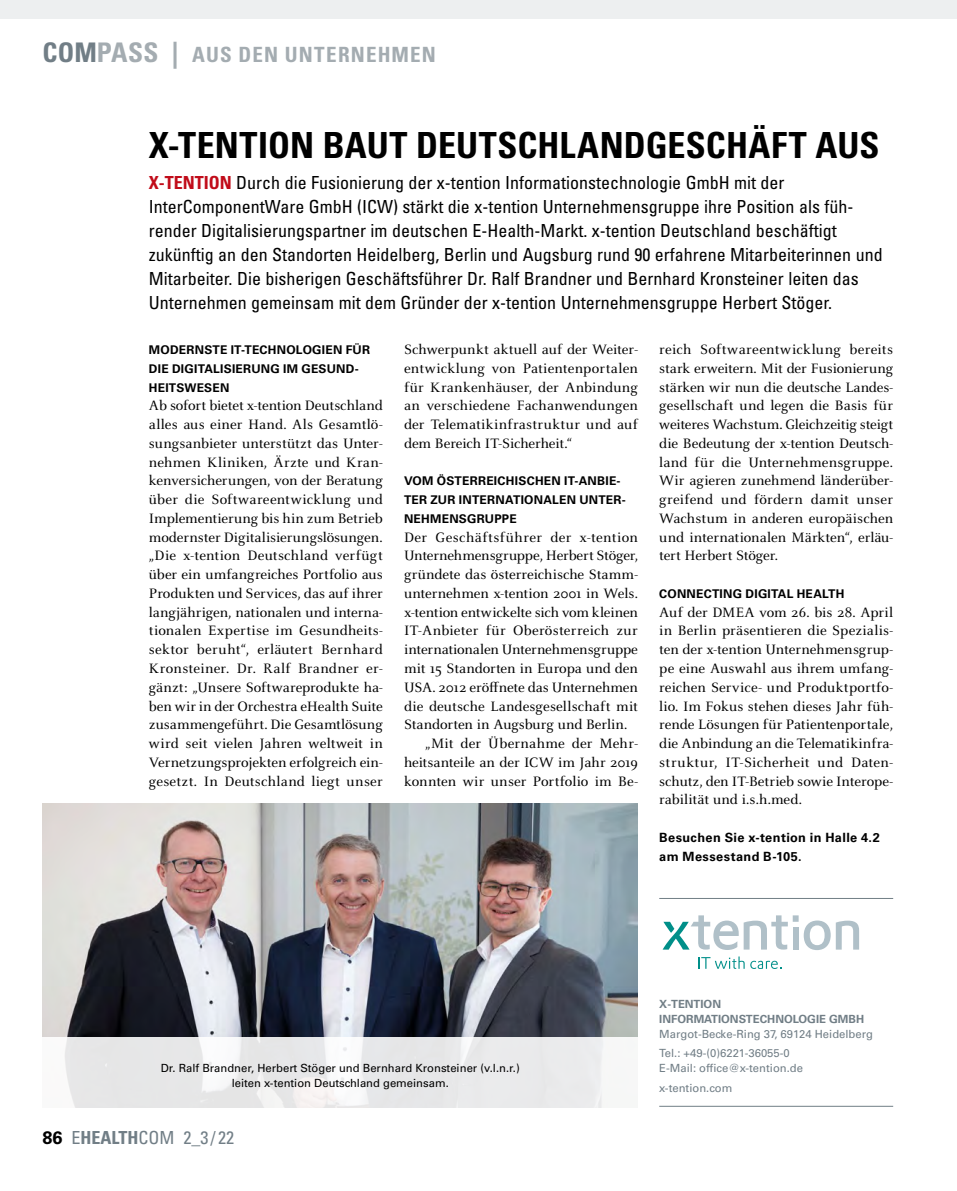
<style>
.page{position:relative;width:957px;height:1191px;background:#fff}
.page>*{position:absolute;margin:0;border:0;box-sizing:border-box;transform-origin:0 0}
.t1{font:700 condensed 36px "Univers LT Std";color:#000}
.t2{font:700 condensed 21px "Univers LT Std";letter-spacing:.055em;color:#a4acb1}
.t3{font:condensed 18px/24px "Univers LT Std";color:#000}
.t4{font:condensed 18px "Univers LT Std";color:#717e86}
.t5{font:15px/18.8px "Celeste OT";color:#000;text-align:justify}
.t6{font:15px "Celeste OT";letter-spacing:-.02em;color:#000}
.t7{font:15px "Celeste OT";letter-spacing:.025em;color:#000}
.t8{font:700 12.75px/18.8px "Univers LT Std";letter-spacing:.03em;color:#000}
.t9{font:700 12px/18.8px "Univers LT Std";letter-spacing:.02em;color:#000}
.t10{font:11.25px/19.2px "Univers LT Std";color:#717e86}
.t11{font:11.25px/15px "Univers LT Std";color:#000;text-align:center}
.t12{font:700 11.25px/15px "Univers LT Std";color:#717e86}
.s1{font-size:27px;color:#717e86}
.s2{font-size:27px}
.s3{font-weight:700;color:#c10c1a}
.s4{font-weight:700;font-stretch:normal;color:#000}
.s5{font-weight:700}
</style>
<div class="page">
<div style="left:0;top:0;width:957px;height:19px;background:#edeff0"></div>
<img style="left:43px;top:804px;width:595px;height:232px">
<hr style="left:659px;top:898px;width:234px;height:1px;background:#717e86">
<hr style="left:659px;top:1106px;width:234px;height:1px;background:#717e86">
<svg style="left:836px;top:920px;width:23px;height:29px"></svg>
<svg style="left:698px;top:956px;width:46px;height:13px"></svg>
<svg style="left:750px;top:960px;width:31px;height:9px"></svg>
<svg style="left:662px;top:915px;width:168px;height:35px"></svg>
<svg style="left:43px;top:1036px;width:595px;height:72px;fill:#e7e8ea"></svg>
<h2 class="t2" style="left:43px;top:42px;width:395px"><span class="s1">COM</span><span class="s2">PASS |</span> AUS DEN UNTERNEHMEN</h2>
<h1 class="t1" style="left:149px;top:123px;width:732px">X-TENTION BAUT DEUTSCHLANDGESCHÄFT AUS</h1>
<p class="t3" style="left:149px;top:171px;width:735px"><span class="s3">X-TENTION</span> Durch die Fusionierung der x-tention Informationstechnologie GmbH mit der InterComponentWare GmbH (ICW) stärkt die x-tention Unternehmensgruppe ihre Position als füh&shy;render Digitalisierungspartner im deutschen E-Health-Markt. x-tention Deutschland beschäftigt zukünftig an den Standorten Heidelberg, Berlin und Augsburg rund 90 erfahrene Mitarbeiterinnen und Mitarbeiter. Die bisherigen Geschäftsführer Dr. Ralf Brandner und Bernhard Kronsteiner leiten das Unternehmen gemeinsam mit dem Gründer der x-tention Unternehmensgruppe Herbert Stöger.</p>
<p class="t9" style="left:149px;top:340px;width:223px">MODERNSTE IT-TECHNOLOGIEN FÜR<br>DIE DIGITALISIERUNG IM GESUND-<br>HEITSWESEN</p>
<p class="t5" style="left:149px;top:396px;width:235px">Ab sofort bietet x-tention Deutschland alles aus einer Hand. Als Gesamtlö&shy;sungsanbieter unterstützt das Unter&shy;nehmen Kliniken, Ärzte und Kran&shy;kenversicherungen, von der Beratung über die Softwareentwicklung und Implementierung bis hin zum Betrieb modernster Digitalisierungslösungen. „Die x-tention Deutschland verfügt über ein umfangreiches Portfolio aus Produkten und Services, das auf ihrer langjährigen, nationalen und interna&shy;tionalen Expertise im Gesundheits&shy;sektor beruht“, erläutert Bernhard Kronsteiner. Dr. Ralf Brandner er&shy;gänzt: „Unsere Softwareprodukte ha&shy;ben wir in der Orchestra eHealth Suite zusammengeführt. Die Gesamtlösung wird seit vielen Jahren weltweit in Vernetzungsprojekten erfolgreich ein&shy;gesetzt. In Deutschland liegt unser</p>
<p class="t5" style="left:404px;top:340px;width:235px">Schwerpunkt aktuell auf der Weiter&shy;entwicklung von Patientenportalen für Krankenhäuser, der Anbindung an verschiedene Fachanwendungen der Telematikinfrastruktur und auf dem Bereich IT-Sicherheit.“</p>
<p class="t9" style="left:404px;top:472px;width:223px">VOM ÖSTERREICHISCHEN IT-ANBIE-<br>TER ZUR INTERNATIONALEN UNTER-<br>NEHMENSGRUPPE</p>
<p class="t7" style="left:404px;top:528px;width:235px">Der Geschäftsführer der x-tention</p>
<p class="t6" style="left:404px;top:547px;width:235px">Unternehmensgruppe, Herbert Stöger,</p>
<p class="t5" style="left:404px;top:565px;width:235px">gründete das österreichische Stamm-</p>
<p class="t5" style="left:404px;top:584px;width:235px">unternehmen x-tention 2001 in Wels.</p>
<p class="t5" style="left:404px;top:602px;width:235px">x-tention entwickelte sich vom kleinen</p>
<p class="t5" style="left:404px;top:621px;width:235px">IT-Anbieter für Oberösterreich zur</p>
<p class="t5" style="left:404px;top:640px;width:235px">internationalen Unternehmensgruppe</p>
<p class="t5" style="left:404px;top:659px;width:235px">mit 15 Standorten in Europa und den</p>
<p class="t5" style="left:404px;top:677px;width:235px">USA. 2012 eröffnete das Unternehmen</p>
<p class="t5" style="left:404px;top:696px;width:235px">die deutsche Landesgesellschaft mit</p>
<p class="t5" style="left:404px;top:715px;width:225px">Standorten in Augsburg und Berlin.</p>
<p class="t5" style="left:425px;top:734px;width:214px">„Mit der Übernahme der Mehr-</p>
<p class="t5" style="left:404px;top:752px;width:235px">heitsanteile an der ICW im Jahr 2019</p>
<p class="t5" style="left:404px;top:771px;width:235px">konnten wir unser Portfolio im Be-</p>
<p class="t5" style="left:659px;top:340px;width:235px">reich Softwareentwicklung bereits stark erweitern. Mit der Fusionierung stärken wir nun die deutsche Landes&shy;gesellschaft und legen die Basis für weiteres Wachstum. Gleichzeitig steigt die Bedeutung der x-tention Deutsch&shy;land für die Unternehmensgruppe.<br>Wir agieren zunehmend länderüber&shy;greifend und fördern damit unser Wachstum in anderen europäischen und internationalen Märkten“, erläu&shy;tert Herbert Stöger.</p>
<p class="t9" style="left:659px;top:584px;width:187px">CONNECTING DIGITAL HEALTH</p>
<p class="t5" style="left:659px;top:602px;width:235px">Auf der DMEA vom 26. bis 28. April in Berlin präsentieren die Spezialis&shy;ten der x-tention Unternehmensgrup&shy;pe eine Auswahl aus ihrem umfang&shy;reichen Service- und Produktportfo&shy;lio. Im Fokus stehen dieses Jahr füh&shy;rende Lösungen für Patientenportale, die Anbindung an die Telematikinfra&shy;struktur, IT-Sicherheit und Daten&shy;schutz, den IT-Betrieb sowie Interope&shy;rabilität und i.s.h.med.</p>
<p class="t8" style="left:659px;top:828px;width:222px">Besuchen Sie x-tention in Halle 4.2 am Messestand B-105.</p>
<p class="t11" style="left:161px;top:1060px;width:360px">Dr. Ralf Brandner, Herbert Stöger und Bernhard Kronsteiner (v.l.n.r.) leiten x-tention Deutschland gemeinsam.</p>
<p class="t4" style="left:43px;top:1126px;width:193px"><span class="s4">86</span> E<span class="s5">HEALTH</span>COM 2_3 / 22</p>
<p class="t12" style="left:659px;top:996px;width:206px">X-TENTION<br>INFORMATIONSTECHNOLOGIE GMBH</p>
<p class="t10" style="left:659px;top:1024px;width:215px">Margot-Becke-Ring 37, 69124 Heidelberg<br>Tel.: +49-(0)6221-36055-0</p>
<p class="t10" style="left:659px;top:1058px;width:145px">E-Mail: office@x-tention.de x-tention.com</p>
</div>
